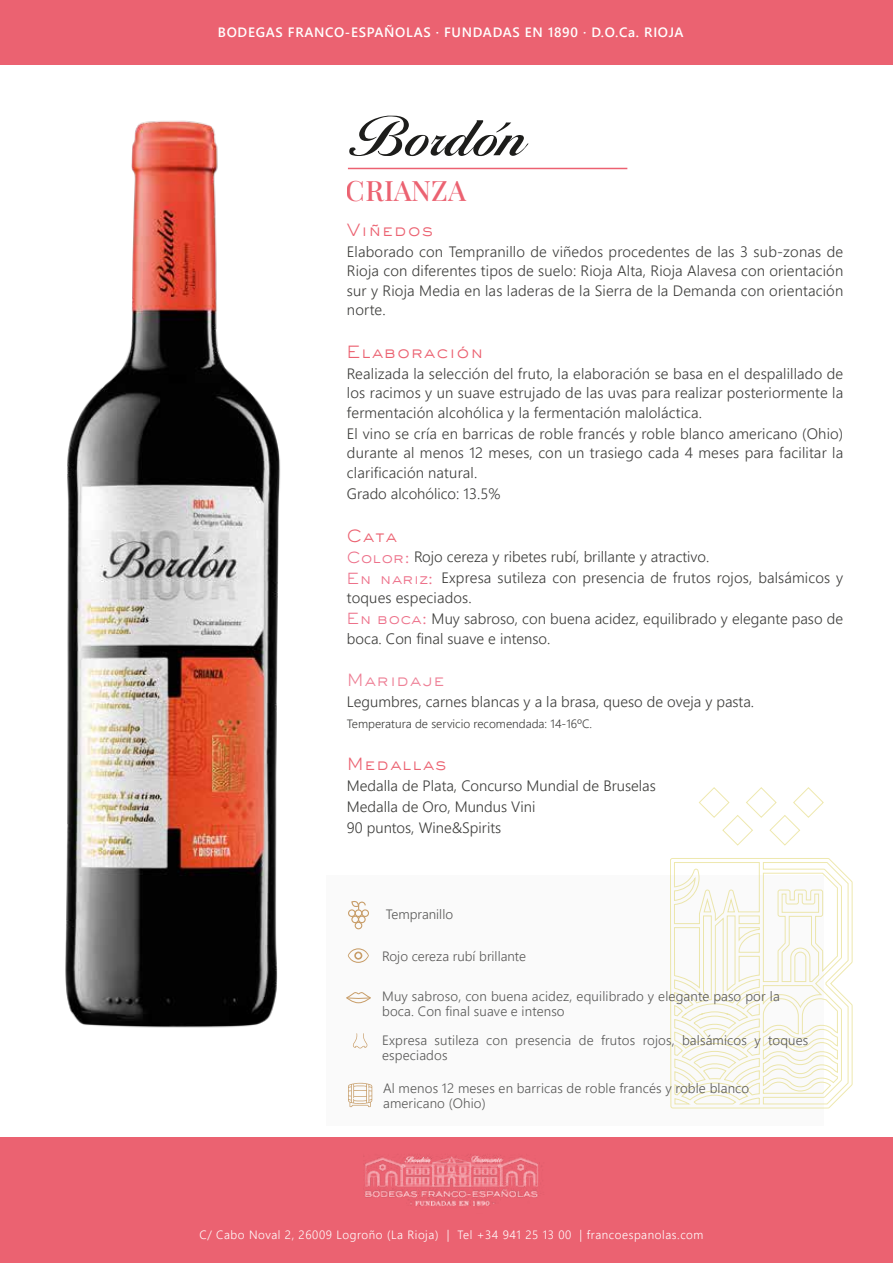
<style>
.page{position:relative;width:893px;height:1263px;background:#fff}
.page>*{position:absolute;margin:0;border:0;box-sizing:border-box;transform-origin:0 0}
.t1{font:28.05px "Playfair Display";color:#e94e5f}
.t2{font:16.5px "Sackers Gothic Light AT";letter-spacing:.05em;color:rgb(233 78 95/.89)}
.t3{font:16.5px "Sackers Gothic Light AT";letter-spacing:.05em;color:rgb(236 112 137/.89)}
.t4{font:300 15px/19.5px "Segoe UI";letter-spacing:.005em;color:#3d3d3b;text-align:justify}
.t5{font:300 13.5px/15px "Segoe UI";letter-spacing:.01em;color:#585857}
.t6{font:600 13.5px "Segoe UI";letter-spacing:.05em;color:#fff}
.t7{font:300 13.5px "Segoe UI";color:#595857}
.t8{font:300 12px "Segoe UI";letter-spacing:.05em;color:#fff}
.t9{font:300 12px "Segoe UI";color:#3d3d3b}
.s1{font-family:"Sackers Gothic Light AT";font-weight:400;color:#ed718a}
</style>
<div class="page">
<svg style="left:493px;top:122px;width:35px;height:34px"></svg>
<div style="left:0;top:1137px;width:893px;height:126px;background:#eb6271"></div>
<div style="left:0;top:0;width:893px;height:65px;background:#eb6271"></div>
<hr style="left:348px;top:168px;width:279px;height:1px;background:#ea4d5f">
<div style="left:326px;top:875px;width:498px;height:250px;background:#f5f5f5"></div>
<svg style="left:670px;top:787px;width:182px;height:321px"></svg>
<svg style="left:348px;top:1083px;width:24px;height:24px"></svg>
<img style="left:363px;top:1154px;width:179px;height:52px">
<img style="left:65px;top:115px;width:428px;height:934px">
<p class="t6" style="left:218px;top:20px;width:467px">BODEGAS FRANCO-ESPAÑOLAS · FUNDADAS EN 1890 · D.O.Ca. RIOJA</p>
<h1 class="t1" style="left:346px;top:168px;width:122px">CRIANZA</h1>
<p class="t2" style="left:347px;top:219px;width:88px">Viñedos</p>
<p class="t4" style="left:347px;top:240px;width:498px">Elaborado con Tempranillo de viñedos procedentes de las 3 sub-zonas de Rioja con diferentes tipos de suelo: Rioja Alta, Rioja Alavesa con orientación sur y Rioja Media en las laderas de la Sierra de la Demanda con orientación norte.</p>
<p class="t2" style="left:347px;top:341px;width:138px">Elaboración</p>
<p class="t4" style="left:347px;top:362px;width:498px">Realizada la selección del fruto, la elaboración se basa en el despalillado de los racimos y un suave estrujado de las uvas para realizar posteriormente la fermentación alcohólica y la fermentación maloláctica.</p>
<p class="t4" style="left:347px;top:422px;width:498px">El vino se cría en barricas de roble francés y roble blanco americano (Ohio) durante al menos 12 meses, con un trasiego cada 4 meses para facilitar la clarificación natural.</p>
<p class="t4" style="left:347px;top:482px;width:155px">Grado alcohólico: 13.5%</p>
<p class="t2" style="left:347px;top:524px;width:52px">Cata</p>
<p class="t4" style="left:347px;top:545px;width:498px;line-height:20.2px;text-align:left"><span class="s1">Color:</span> Rojo cereza y ribetes rubí, brillante y atractivo.<br><span class="s1">En nariz:</span> Expresa sutileza con presencia de frutos rojos, balsámicos y toques especiados.<br><span class="s1">En boca:</span> Muy sabroso, con buena acidez, equilibrado y elegante paso de boca. Con final suave e intenso.</p>
<p class="t3" style="left:347px;top:669px;width:100px">Maridaje</p>
<p class="t4" style="left:347px;top:690px;width:409px">Legumbres, carnes blancas y a la brasa, queso de oveja y pasta.</p>
<p class="t9" style="left:347px;top:712px;width:247px">Temperatura de servicio recomendada: 14-16ºC.</p>
<p class="t2" style="left:347px;top:753px;width:101px">Medallas</p>
<p class="t4" style="left:347px;top:774px;width:310px;line-height:21px;text-align:left">Medalla de Plata, Concurso Mundial de Bruselas<br>Medalla de Oro, Mundus Vini<br>90 puntos, Wine&amp;Spirits</p>
<p class="t5" style="left:386px;top:905px;width:69px">Tempranillo</p>
<p class="t7" style="left:382px;top:943px;width:145px">Rojo cereza rubí brillante</p>
<p class="t5" style="left:382px;top:988px;width:399px">Muy sabroso, con buena acidez, equilibrado y elegante paso por la boca. Con final suave e intenso</p>
<p class="t5" style="left:382px;top:1032px;width:428px">Expresa sutileza con presencia de frutos rojos, balsámicos y toques especiados</p>
<p class="t5" style="left:383px;top:1079px;width:368px">Al menos 12 meses en barricas de roble francés y roble blanco americano (Ohio)</p>
<p class="t8" style="left:199px;top:1223px;width:506px">C/ Cabo Noval 2, 26009 Logroño (La Rioja) | Tel +34 941 25 13 00 | francoespanolas.com</p>
</div>
